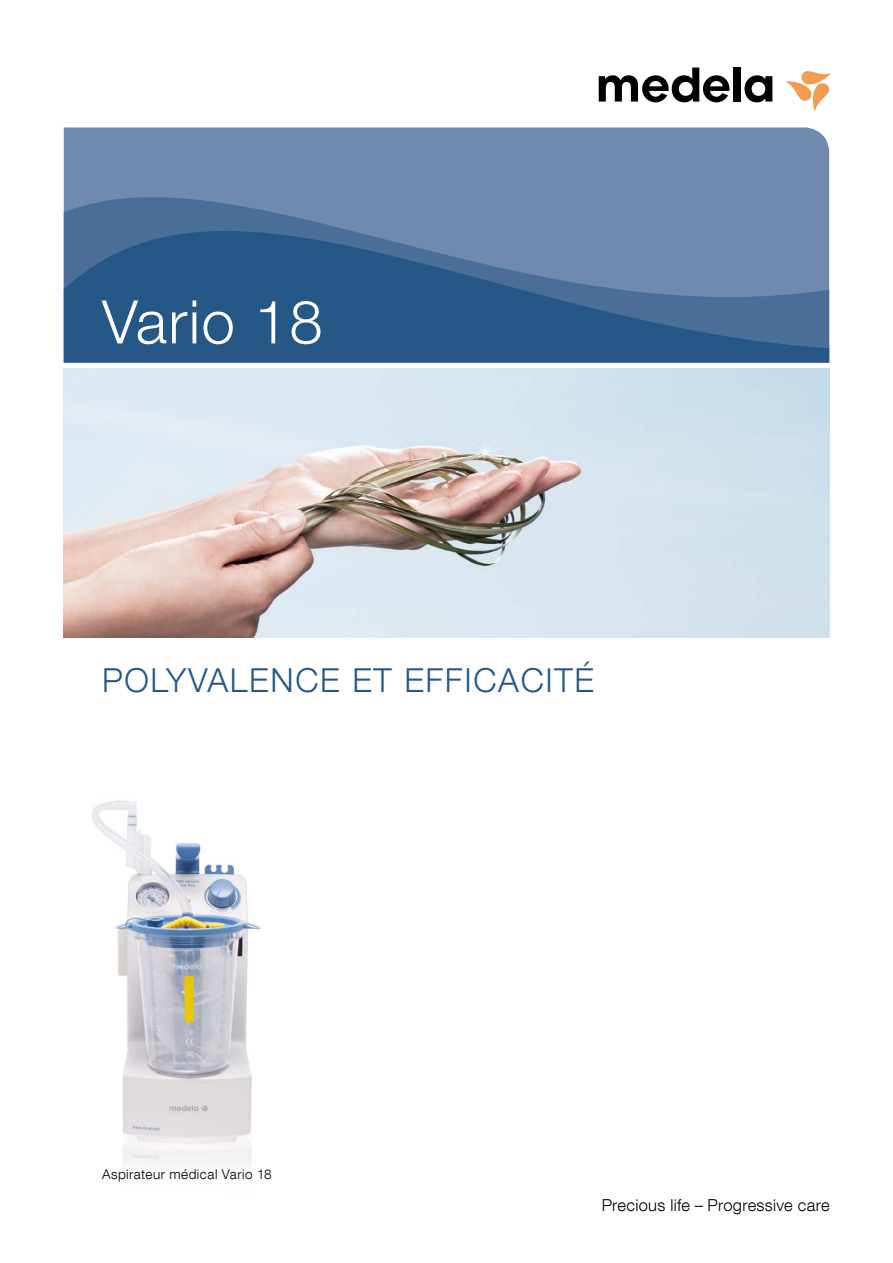
<style>
.page{position:relative;width:893px;height:1263px;background:#fff}
.page>*{position:absolute;margin:0;border:0;box-sizing:border-box;transform-origin:0 0}
.t1{font:300 60px "Helvetica Neue LT Com";letter-spacing:.025em;color:#fff}
.t2{font:300 33px "Helvetica Neue LT Com";letter-spacing:.05em;color:#265887}
.t3{font:300 16.5px "Helvetica Neue LT Com";letter-spacing:.02em;color:#000}
.t4{font:300 13.5px "Helvetica Neue LT Com";letter-spacing:.035em;color:#000}
</style>
<div class="page">
<img style="left:92px;top:800px;width:168px;height:376px">
<div style="left:64px;top:127px;width:765px;height:33px;background:#708aaf"></div>
<svg style="left:64px;top:160px;width:765px;height:202px;background:#4c719b"></svg>
<div style="left:733px;top:68px;width:7px;height:34px;background:#000"></div>
<svg style="left:744px;top:75px;width:28px;height:27px"></svg>
<svg style="left:599px;top:68px;width:130px;height:34px"></svg>
<svg style="left:785px;top:71px;width:46px;height:41px"></svg>
<img style="left:64px;top:369px;width:765px;height:268px">
<h1 class="t1" style="left:102px;top:285px;width:222px">Vario 18</h1>
<h2 class="t2" style="left:102px;top:660px;width:494px">POLYVALENCE ET EFFICACITÉ</h2>
<p class="t4" style="left:102px;top:1166px;width:171px">Aspirateur médical Vario 18</p>
<p class="t3" style="left:602px;top:1195px;width:229px">Precious life – Progressive care</p>
</div>
